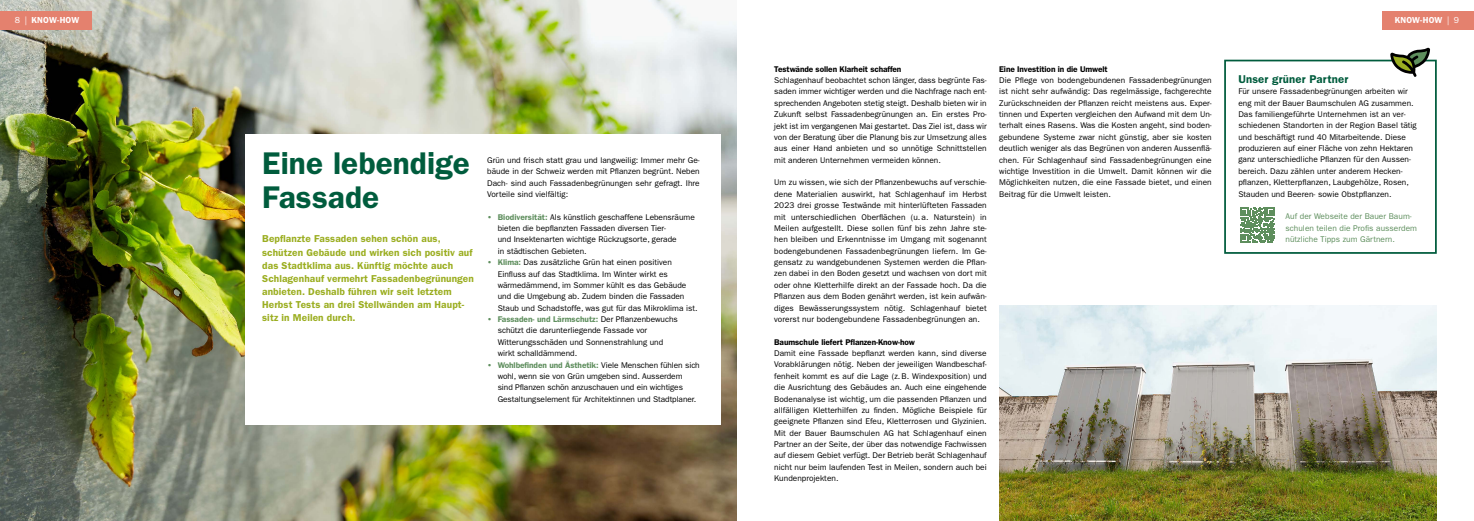
<style>
.page{position:relative;width:1474px;height:521px;background:#fff}
.page>*{position:absolute;margin:0;border:0;box-sizing:border-box;transform-origin:0 0}
.t1{font:600 31.5px/34.1px "ITC Franklin Gothic Std";letter-spacing:.005em;color:#005c3d}
.t2{font:600 11.38px "ITC Franklin Gothic Std";letter-spacing:.015em;color:#005c3d}
.t3{font:600 10.06px/13.1px "ITC Franklin Gothic Std";letter-spacing:.01em;color:#9bae21}
.t4{font:600 8.75px "ITC Franklin Gothic Std";letter-spacing:.02em;color:#fff}
.t5{font:8.31px/11.4px "ITC Franklin Gothic Std";color:#000;text-align:justify}
.t6{font:600 8.31px "ITC Franklin Gothic Std";letter-spacing:-.01em;color:#000}
.t7{font:8.31px/11.4px "ITC Franklin Gothic Std";letter-spacing:.005em;color:#5e8e5d}
.s1{font-weight:400}
.s2{font-weight:600;color:#5e8e5d}
</style>
<div class="page">
<img style="left:999px;top:306px;width:437px;height:215px">
<img style="left:0;top:0;width:737px;height:521px">
<div style="left:246px;top:134px;width:475px;height:290px;background:#fff"></div>
<div style="left:1224px;top:60px;width:212px;height:194px;border:2px solid #005c3d"></div>
<svg style="left:1390px;top:48px;width:39px;height:29px"></svg>
<svg style="left:1240px;top:208px;width:34px;height:34px"></svg>
<div style="left:0;top:11px;width:92px;height:19px;background:#e4816e"></div>
<div style="left:1382px;top:11px;width:91px;height:19px;background:#e4816e"></div>
<p class="t4" style="left:15px;top:15px;width:66px"><span class="s1">8 |</span> KNOW-HOW</p>
<p class="t4" style="left:1394px;top:15px;width:66px">KNOW-HOW <span class="s1">| 9</span></p>
<h1 class="t1" style="left:262px;top:146px;width:209px">Eine lebendige<br>Fassade</h1>
<p class="t3" style="left:262px;top:232px;width:213px">Bepflanzte Fassaden sehen schön aus, schützen Gebäude und wirken sich positiv auf das Stadtklima aus. Künftig möchte auch Schlagenhauf vermehrt Fassadenbegrünungen anbieten. Deshalb führen wir seit letztem Herbst Tests an drei Stellwänden am Haupt&shy;sitz in Meilen durch.</p>
<p class="t5" style="left:487px;top:154px;width:214px">Grün und frisch statt grau und langweilig: Immer mehr Ge&shy;bäude in der Schweiz werden mit Pflanzen begrünt. Neben Dach- sind auch Fassadenbegrünungen sehr gefragt. Ihre Vorteile sind vielfältig:</p>
<p class="t5" style="left:497px;top:211px;width:199px;text-align:left;text-indent:-10px"><span class="s2">• Biodiversität:</span> Als künstlich geschaffene Lebensräume bieten die bepflanzten Fassaden diversen Tier-<br>und Insektenarten wichtige Rückzugsorte, gerade<br>in städtischen Gebieten.</p>
<p class="t5" style="left:497px;top:257px;width:201px;text-align:left;text-indent:-10px"><span class="s2">• Klima:</span> Das zusätzliche Grün hat einen positiven Einfluss auf das Stadtklima. Im Winter wirkt es wärmedämmend, im Sommer kühlt es das Gebäude und die Umgebung ab. Zudem binden die Fassaden Staub und Schadstoffe, was gut für das Mikroklima ist.</p>
<p class="t5" style="left:497px;top:314px;width:182px;text-align:left;text-indent:-10px"><span class="s2">• Fassaden- und Lärmschutz:</span> Der Pflanzenbewuchs schützt die darunterliegende Fassade vor Witterungsschäden und Sonnenstrahlung und wirkt schalldämmend.</p>
<p class="t5" style="left:497px;top:359px;width:203px;text-align:left;text-indent:-10px"><span class="s2">• Wohlbefinden und Ästhetik:</span> Viele Menschen fühlen sich wohl, wenn sie von Grün umgeben sind. Ausserdem<br>sind Pflanzen schön anzuschauen und ein wichtiges Gestaltungselement für Architektinnen und Stadtplaner.</p>
<p class="t6" style="left:774px;top:64px;width:129px">Testwände sollen Klarheit schaffen</p>
<p class="t5" style="left:774px;top:75px;width:214px">Schlagenhauf beobachtet schon länger, dass begrünte Fas&shy;saden immer wichtiger werden und die Nachfrage nach ent&shy;sprechenden Angeboten stetig steigt. Deshalb bieten wir in Zukunft selbst Fassadenbegrünungen an. Ein erstes Pro&shy;jekt ist im vergangenen Mai gestartet. Das Ziel ist, dass wir von der Beratung über die Planung bis zur Umsetzung alles aus einer Hand anbieten und so unnötige Schnittstellen mit anderen Unternehmen vermeiden können.</p>
<p class="t5" style="left:774px;top:177px;width:214px">Um zu wissen, wie sich der Pflanzenbewuchs auf verschie&shy;dene Materialien auswirkt, hat Schlagenhauf im Herbst 2023 drei grosse Testwände mit hinterlüfteten Fassaden mit unterschiedlichen Oberflächen (u. a. Naturstein) in Meilen aufgestellt. Diese sollen fünf bis zehn Jahre ste&shy;hen bleiben und Erkenntnisse im Umgang mit sogenannt bodengebundenen Fassadenbegrünungen liefern. Im Ge&shy;gensatz zu wandgebundenen Systemen werden die Pflan&shy;zen dabei in den Boden gesetzt und wachsen von dort mit oder ohne Kletterhilfe direkt an der Fassade hoch. Da die Pflanzen aus dem Boden genährt werden, ist kein aufwän&shy;diges Bewässerungssystem nötig. Schlagenhauf bietet vorerst nur bodengebundene Fassadenbegrünungen an.</p>
<p class="t6" style="left:774px;top:337px;width:142px">Baumschule liefert Pflanzen-Know-how</p>
<p class="t5" style="left:774px;top:348px;width:214px">Damit eine Fassade bepflanzt werden kann, sind diverse Vorabklärungen nötig. Neben der jeweiligen Wandbeschaf&shy;fenheit kommt es auf die Lage (z.B. Windexposition) und die Ausrichtung des Gebäudes an. Auch eine eingehende Bodenanalyse ist wichtig, um die passenden Pflanzen und allfälligen Kletterhilfen zu finden. Mögliche Beispiele für geeignete Pflanzen sind Efeu, Kletterrosen und Glyzinien.<br>Mit der Bauer Baumschulen AG hat Schlagenhauf einen Partner an der Seite, der über das notwendige Fachwissen auf diesem Gebiet verfügt. Der Betrieb berät Schlagenhauf nicht nur beim laufenden Test in Meilen, sondern auch bei Kundenprojekten.</p>
<p class="t6" style="left:999px;top:64px;width:110px">Eine Investition in die Umwelt</p>
<p class="t5" style="left:999px;top:75px;width:214px">Die Pflege von bodengebundenen Fassadenbegrünungen ist nicht sehr aufwändig: Das regelmässige, fachgerechte Zurückschneiden der Pflanzen reicht meistens aus. Exper&shy;tinnen und Experten vergleichen den Aufwand mit dem Un&shy;terhalt eines Rasens. Was die Kosten angeht, sind boden&shy;gebundene Systeme zwar nicht günstig, aber sie kosten deutlich weniger als das Begrünen von anderen Aussenflä&shy;chen. Für Schlagenhauf sind Fassadenbegrünungen eine wichtige Investition in die Umwelt. Damit können wir die Möglichkeiten nutzen, die eine Fassade bietet, und einen Beitrag für die Umwelt leisten.</p>
<h2 class="t2" style="left:1238px;top:72px;width:111px">Unser grüner Partner</h2>
<p class="t5" style="left:1238px;top:86px;width:180px;text-align:left">Für unsere Fassadenbegrünungen arbeiten wir eng mit der Bauer Baumschulen AG zusammen.<br>Das familiengeführte Unternehmen ist an ver&shy;schiedenen Standorten in der Region Basel tätig und beschäftigt rund 40 Mitarbeitende. Diese produzieren auf einer Fläche von zehn Hektaren ganz unterschiedliche Pflanzen für den Aussen&shy;bereich. Dazu zählen unter anderem Hecken&shy;pflanzen, Kletterpflanzen, Laubgehölze, Rosen, Stauden und Beeren- sowie Obstpflanzen.</p>
<p class="t7" style="left:1285px;top:211px;width:133px">Auf der Webseite der Bauer Baum&shy;schulen teilen die Profis ausserdem nützliche Tipps zum Gärtnern.</p>
</div>
